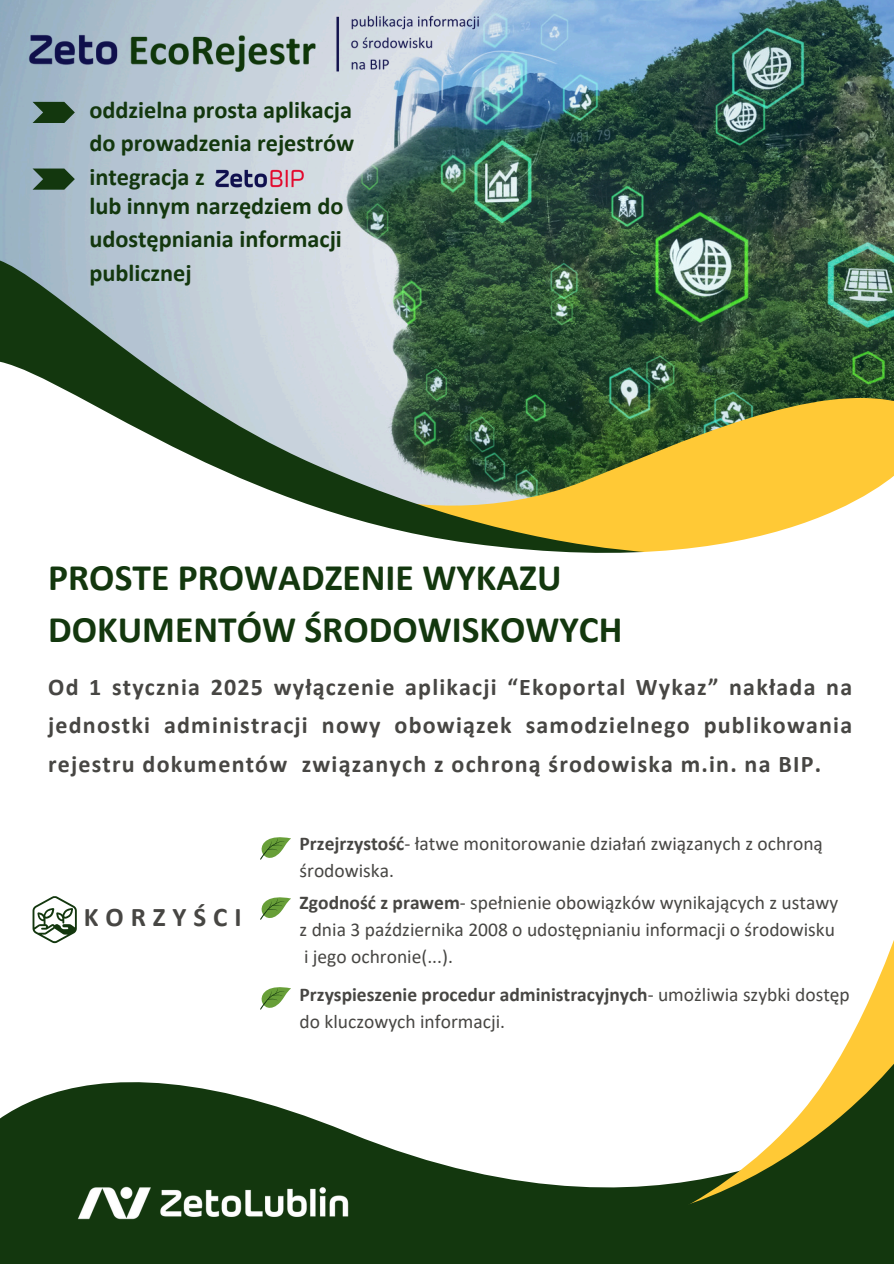
<style>
.page{position:relative;width:894px;height:1264px;background:#fff}
.page>*{position:absolute;margin:0;border:0;box-sizing:border-box;transform-origin:0 0}
.t1{font:700 37.5px/51.8px "Calibri";color:#13370e}
.t2{font:700 27px "Calibri";letter-spacing:.255em;color:#474643}
.t3{font:700 24.3px/33.8px "Calibri";color:#13370e}
.t4{font:700 24px/38.2px "Calibri";letter-spacing:.05em;color:#474643;text-align:justify}
.t5{font:19.5px/27px "Calibri";color:#474643}
.s1{font-weight:700}
</style>
<div class="page">
<svg style="left:845px;top:942px;width:48px;height:106px"></svg>
<svg style="left:0;top:1048px;width:893px;height:215px;fill:#13370e"></svg>
<img style="left:0;top:0;width:893px;height:360px">
<svg style="left:0;top:256px;width:786px;height:104px;background:#6d8879"></svg>
<svg style="left:0;top:360px;width:893px;height:193px"></svg>
<img style="left:0;top:0;width:536px;height:117px">
<svg style="left:33px;top:896px;width:43px;height:47px"></svg>
<img style="left:62px;top:1171px;width:302px;height:63px">
<svg style="left:33px;top:102px;width:42px;height:21px"></svg>
<svg style="left:33px;top:168px;width:42px;height:22px"></svg>
<img style="left:207px;top:164px;width:100px;height:32px">
<svg style="left:260px;top:837px;width:30px;height:22px"></svg>
<svg style="left:260px;top:897px;width:30px;height:22px"></svg>
<svg style="left:260px;top:987px;width:30px;height:22px"></svg>
<p class="t3" style="left:89px;top:95px;width:266px">oddzielna prosta aplikacja do prowadzenia rejestrów</p>
<p class="t3" style="left:89px;top:162px;width:117px">integracja z</p>
<p class="t3" style="left:89px;top:191px;width:255px;text-align:justify">lub innym narzędziem do udostępniania informacji publicznej</p>
<p class="t1" style="left:48px;top:554px;width:575px">PROSTE PROWADZENIE WYKAZU<br>DOKUMENTÓW ŚRODOWISKOWYCH</p>
<h3 class="t4" style="left:48px;top:670px;width:805px">Od 1 stycznia 2025 wyłączenie aplikacji “Ekoportal Wykaz” nakłada na jednostki administracji nowy obowiązek samodzielnego publikowania rejestru dokumentów związanych z ochroną środowiska m.in. na BIP.</h3>
<h3 class="t2" style="left:84px;top:906px;width:159px">KORZYŚCI</h3>
<h1 class="t5" style="left:299px;top:831px;width:524px"><span class="s1">Przejrzystość</span>- łatwe monitorowanie działań związanych z ochroną środowiska.</h1>
<h3 class="t5" style="left:299px;top:890px;width:540px"><span class="s1">Zgodność z prawem</span>- spełnienie obowiązków wynikających z ustawy z dnia 3 października 2008 o udostępnianiu informacji o środowisku</h3>
<p class="t5" style="left:304px;top:944px;width:150px">i jego ochronie(...).</p>
<p class="t5" style="left:299px;top:982px;width:551px"><span class="s1">Przyspieszenie procedur administracyjnych</span>- umożliwia szybki dostęp do kluczowych informacji.</p>
</div>
